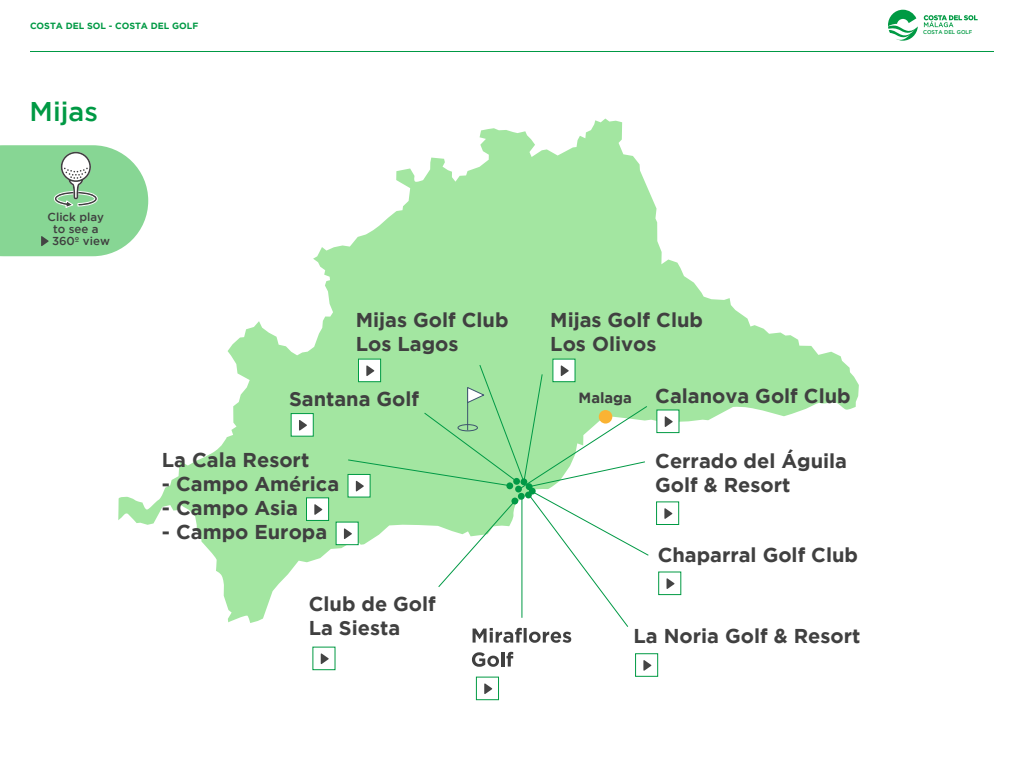
<style>
.page{position:relative;width:1024px;height:768px;background:#fff}
.page>*{position:absolute;margin:0;border:0;box-sizing:border-box;transform-origin:0 0}
.t1{font:500 27px "Gotham";color:#094}
.t2{font:700 20px/24px "Gotham";color:#404040}
.t3{font:700 14.75px "Gotham";color:#404040}
.t4{font:500 11.5px/12px "Gotham";color:#404040;text-align:center}
.t5{font:500 11.5px "Gotham";color:#3f3f3f}
.t6{font:700 9px "Gotham";color:#094}
.t7{font:500 5.5px "Gotham";color:#009a43}
</style>
<div class="page">
<hr style="left:30px;top:51px;width:964px;height:1px;background:#094">
<svg style="left:888px;top:10px;width:30px;height:31px"></svg>
<svg style="left:924px;top:15px;width:54px;height:12px"></svg>
<svg style="left:118px;top:119px;width:741px;height:504px"></svg>
<svg style="left:473px;top:628px;width:98px;height:15px"></svg>
<svg style="left:472px;top:652px;width:27px;height:15px"></svg>
<hr style="left:501px;top:652px;width:3px;height:15px;background:#404040">
<svg style="left:506px;top:652px;width:7px;height:15px"></svg>
<svg style="left:347px;top:364px;width:303px;height:264px"></svg>
<hr style="left:467px;top:389px;width:1px;height:41px;background:#3d546e">
<svg style="left:467px;top:387px;width:17px;height:16px"></svg>
<div style="left:458px;top:424px;width:20px;height:7px;border:1px solid #3d546e;border-radius:50%"></div>
<div style="left:358px;top:359px;width:23px;height:23px;background:#fff;border:1px solid #009a43"></div>
<svg style="left:366px;top:365px;width:8px;height:11px"></svg>
<div style="left:552px;top:359px;width:24px;height:23px;background:#fff"></div>
<svg style="left:561px;top:365px;width:8px;height:11px"></svg>
<div style="left:291px;top:413px;width:23px;height:24px;background:#fff;border:1px solid #009a43"></div>
<svg style="left:299px;top:420px;width:8px;height:11px"></svg>
<div style="left:348px;top:474px;width:23px;height:24px;background:#fff"></div>
<svg style="left:356px;top:481px;width:8px;height:10px"></svg>
<div style="left:336px;top:522px;width:23px;height:23px;background:#fff;border:1px solid #009a43"></div>
<svg style="left:344px;top:528px;width:8px;height:11px"></svg>
<div style="left:306px;top:497px;width:23px;height:24px;background:#fff;border:1px solid #009a43"></div>
<svg style="left:314px;top:504px;width:8px;height:11px"></svg>
<svg style="left:321px;top:653px;width:8px;height:11px"></svg>
<div style="left:476px;top:677px;width:23px;height:23px;background:#fff;border:1px solid #009a43"></div>
<svg style="left:484px;top:683px;width:8px;height:11px"></svg>
<div style="left:635px;top:653px;width:23px;height:24px;background:#fff;border:1px solid #009a43"></div>
<svg style="left:643px;top:660px;width:8px;height:11px"></svg>
<div style="left:658px;top:572px;width:23px;height:23px;background:#fff;border:1px solid #009a43"></div>
<svg style="left:667px;top:578px;width:7px;height:11px"></svg>
<div style="left:656px;top:501px;width:23px;height:24px;background:#fff;border:1px solid #009a43"></div>
<svg style="left:664px;top:508px;width:8px;height:11px"></svg>
<div style="left:656px;top:410px;width:23px;height:23px;background:#fff"></div>
<svg style="left:665px;top:416px;width:8px;height:11px"></svg>
<svg style="left:0;top:145px;width:148px;height:111px"></svg>
<p class="t6" style="left:30px;top:21px;width:170px">COSTA DEL SOL - COSTA DEL GOLF</p>
<h1 class="t1" style="left:30px;top:96px;width:70px">Mijas</h1>
<p class="t4" style="left:48px;top:211px;width:58px">Click play to see a</p>
<p class="t5" style="left:52px;top:234px;width:59px">360º view</p>
<p class="t2" style="left:356px;top:308px;width:154px">Mijas Golf Club<br>Los Lagos</p>
<p class="t2" style="left:550px;top:308px;width:154px">Mijas Golf Club<br>Los Olivos</p>
<p class="t2" style="left:289px;top:387px;width:132px">Santana Golf</p>
<p class="t2" style="left:162px;top:448px;width:149px">La Cala Resort</p>
<p class="t2" style="left:162px;top:472px;width:179px">- Campo América</p>
<p class="t2" style="left:162px;top:496px;width:138px">- Campo Asia</p>
<p class="t2" style="left:162px;top:520px;width:167px">- Campo Europa</p>
<p class="t2" style="left:309px;top:591px;width:129px">Club de Golf<br>La Siesta</p>
<p class="t3" style="left:579px;top:390px;width:55px">Malaga</p>
<p class="t2" style="left:655px;top:383px;width:197px">Calanova Golf Club</p>
<p class="t2" style="left:655px;top:448px;width:193px">Cerrado del Águila<br>Golf &amp; Resort</p>
<p class="t2" style="left:658px;top:542px;width:202px">Chaparral Golf Club</p>
<p class="t2" style="left:634px;top:623px;width:228px">La Noria Golf &amp; Resort</p>
<p class="t7" style="left:923px;top:29px;width:51px">COSTA DEL GOLF</p>
</div>
